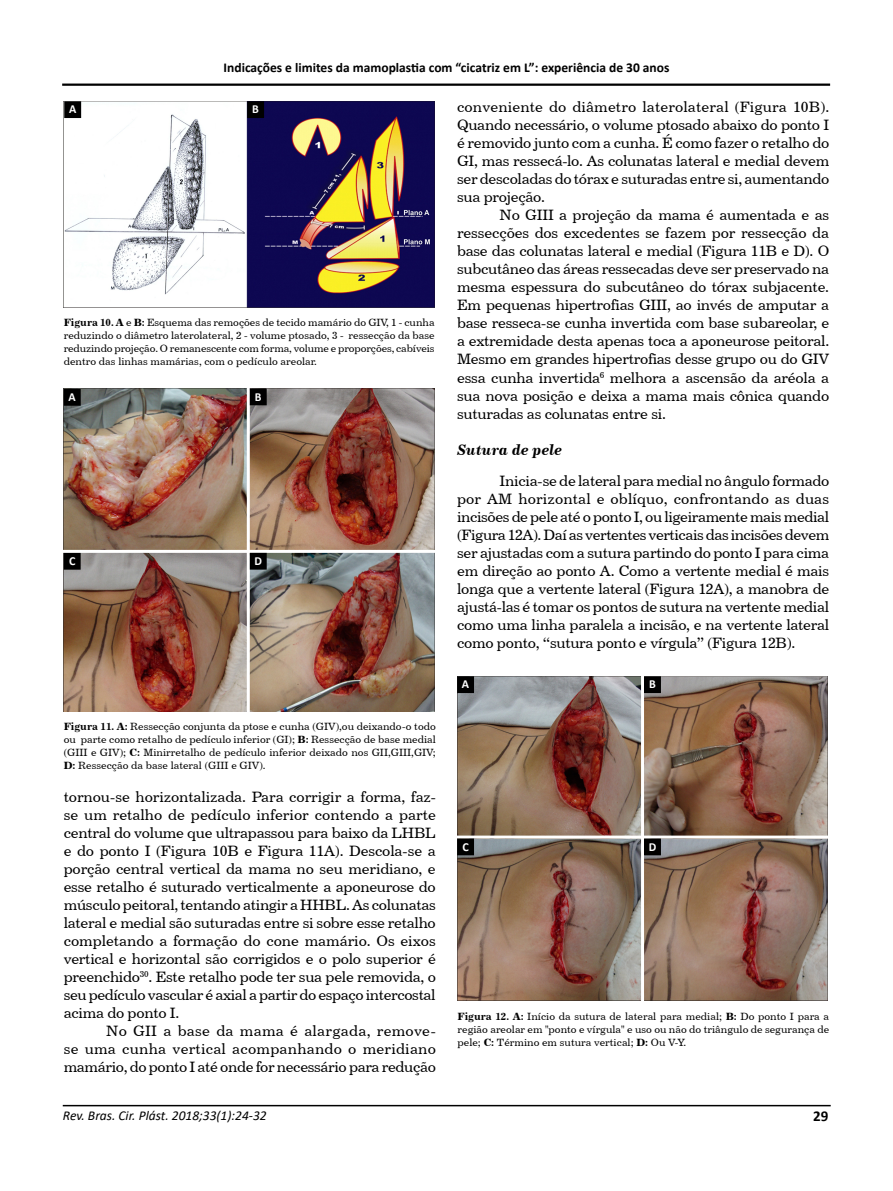
<style>
.page{position:relative;width:893px;height:1191px;background:#fff}
.page>*{position:absolute;margin:0;border:0;box-sizing:border-box;transform-origin:0 0}
.t1{font:15px/18px "Century 731 BT Roman A";letter-spacing:-.02em;color:#000;text-align:justify}
.t2{font:15px "Century 731 BT Bold Italic A";color:#000}
.t3{font:700 15px "Calibri";color:#000}
.t4{font:700 13.5px "Calibri";color:#000}
.t5{font:italic 13.5px "Calibri";color:#000}
.t6{font:700 12.3px "Calibri";color:#fff}
.t7{font:10.5px/13.2px "Century 731 BT Roman A";color:#000;text-align:justify}
.s1{font-family:"Century 731 BT Bold A"}
</style>
<div class="page">
<hr style="left:63px;top:1104px;width:768px;height:2px;background:#000">
<hr style="left:62px;top:84px;width:768px;height:2px;background:#000">
<img style="left:64px;top:101px;width:371px;height:206px">
<div style="left:65px;top:102px;width:15px;height:15px;background:#000"></div>
<div style="left:64px;top:101px;width:17px;height:17px;border:2px solid #000"></div>
<div style="left:248px;top:102px;width:15px;height:15px;background:#000"></div>
<div style="left:247px;top:101px;width:17px;height:17px;border:2px solid #000"></div>
<img style="left:64px;top:388px;width:371px;height:323px">
<hr style="left:247px;top:385px;width:3px;height:330px;background:#fff">
<hr style="left:57px;top:550px;width:383px;height:3px;background:#fff">
<div style="left:65px;top:390px;width:15px;height:15px;background:#000"></div>
<div style="left:64px;top:389px;width:17px;height:17px;border:2px solid #000"></div>
<div style="left:251px;top:389px;width:15px;height:15px;background:#000"></div>
<div style="left:250px;top:388px;width:17px;height:17px;border:2px solid #000"></div>
<div style="left:251px;top:553px;width:15px;height:16px;background:#000"></div>
<div style="left:250px;top:553px;width:17px;height:16px;border:2px solid #000"></div>
<div style="left:64px;top:553px;width:16px;height:16px;background:#000"></div>
<img style="left:457px;top:676px;width:371px;height:324px">
<hr style="left:641px;top:669px;width:3px;height:338px;background:#fff">
<hr style="left:453px;top:835px;width:382px;height:3px;background:#fff">
<div style="left:645px;top:677px;width:15px;height:15px;background:#000"></div>
<div style="left:644px;top:676px;width:17px;height:17px;border:2px solid #000"></div>
<div style="left:458px;top:677px;width:15px;height:15px;background:#000"></div>
<div style="left:457px;top:676px;width:17px;height:17px;border:2px solid #000"></div>
<div style="left:458px;top:839px;width:15px;height:15px;background:#000"></div>
<div style="left:457px;top:838px;width:17px;height:17px;border:2px solid #000"></div>
<div style="left:645px;top:839px;width:15px;height:15px;background:#000"></div>
<div style="left:644px;top:838px;width:17px;height:17px;border:2px solid #000"></div>
<p class="t4" style="left:224px;top:58px;width:447px">Indicações e limites da mamoplastia com “cicatriz em L”: experiência de 30 anos</p>
<p class="t6" style="left:69px;top:100px;width:9px">A</p>
<p class="t6" style="left:252px;top:100px;width:8px">B</p>
<p class="t7" style="left:64px;top:315px;width:372px"><span class="s1">Figura 10. A</span> e <span class="s1">B:</span> Esquema das remoções de tecido mamário do GIV, 1 - cunha reduzindo o diâmetro laterolateral, 2 - volume ptosado, 3 - ressecção da base reduzindo projeção. O remanescente com forma, volume e proporções, cabíveis dentro das linhas mamárias, com o pedículo areolar.</p>
<p class="t6" style="left:69px;top:388px;width:9px">A</p>
<p class="t6" style="left:255px;top:388px;width:8px">B</p>
<p class="t6" style="left:69px;top:552px;width:8px">C</p>
<p class="t6" style="left:254px;top:552px;width:9px">D</p>
<p class="t7" style="left:64px;top:719px;width:374px"><span class="s1">Figura 11. A:</span> Ressecção conjunta da ptose e cunha (GIV),ou deixando-o todo ou parte como retalho de pedículo inferior (GI); <span class="s1">B:</span> Ressecção de base medial (GIII e GIV); <span class="s1">C:</span> Minirretalho de pedículo inferior deixado nos GII,GIII,GIV; <span class="s1">D:</span> Ressecção da base lateral (GIII e GIV).</p>
<p class="t1" style="left:64px;top:787px;width:374px">tornou-se horizontalizada. Para corrigir a forma, faz&shy;se um retalho de pedículo inferior contendo a parte central do volume que ultrapassou para baixo da LHBL e do ponto I (Figura 10B e Figura 11A). Descola-se a porção central vertical da mama no seu meridiano, e esse retalho é suturado verticalmente a aponeurose do músculo peitoral, tentando atingir a HHBL. As colunatas lateral e medial são suturadas entre si sobre esse retalho completando a formação do cone mamário. Os eixos vertical e horizontal são corrigidos e o polo superior é preenchido<sup>30</sup>. Este retalho pode ter sua pele removida, o seu pedículo vascular é axial a partir do espaço intercostal acima do ponto I.</p>
<p class="t1" style="left:64px;top:1021px;width:374px;text-indent:43px">No GII a base da mama é alargada, remove&shy;se uma cunha vertical acompanhando o meridiano mamário, do ponto I até onde for necessário para redução</p>
<p class="t1" style="left:457px;top:98px;width:374px">conveniente do diâmetro laterolateral (Figura 10B).<br>Quando necessário, o volume ptosado abaixo do ponto I é removido junto com a cunha. É como fazer o retalho do GI, mas ressecá-lo. As colunatas lateral e medial devem ser descoladas do tórax e suturadas entre si, aumentando sua projeção.</p>
<p class="t1" style="left:457px;top:206px;width:374px;text-indent:43px">No GIII a projeção da mama é aumentada e as ressecções dos excedentes se fazem por ressecção da base das colunatas lateral e medial (Figura 11B e D). O subcutâneo das áreas ressecadas deve ser preservado na mesma espessura do subcutâneo do tórax subjacente.<br>Em pequenas hipertrofias GIII, ao invés de amputar a base resseca-se cunha invertida com base subareolar, e a extremidade desta apenas toca a aponeurose peitoral.<br>Mesmo em grandes hipertrofias desse grupo ou do GIV essa cunha invertida<sup>6</sup> melhora a ascensão da aréola a sua nova posição e deixa a mama mais cônica quando suturadas as colunatas entre si.</p>
<p class="t2" style="left:457px;top:441px;width:106px">Sutura de pele</p>
<p class="t1" style="left:457px;top:471px;width:374px;text-indent:43px">Inicia-se de lateral para medial no ângulo formado por AM horizontal e oblíquo, confrontando as duas incisões de pele até o ponto I, ou ligeiramente mais medial (Figura 12A). Daí as vertentes verticais das incisões devem ser ajustadas com a sutura partindo do ponto I para cima em direção ao ponto A. Como a vertente medial é mais longa que a vertente lateral (Figura 12A), a manobra de ajustá-las é tomar os pontos de sutura na vertente medial como uma linha paralela a incisão, e na vertente lateral como ponto, “sutura ponto e vírgula” (Figura 12B).</p>
<p class="t6" style="left:462px;top:675px;width:9px">A</p>
<p class="t6" style="left:649px;top:675px;width:8px">B</p>
<p class="t6" style="left:462px;top:837px;width:8px">C</p>
<p class="t6" style="left:649px;top:837px;width:9px">D</p>
<p class="t7" style="left:458px;top:1009px;width:373px"><span class="s1">Figura 12. A:</span> Início da sutura de lateral para medial; <span class="s1">B:</span> Do ponto I para a região areolar em "ponto e vírgula" e uso ou não do triângulo de segurança de pele; <span class="s1">C:</span> Término em sutura vertical; <span class="s1">D:</span> Ou V-Y.</p>
<p class="t5" style="left:63px;top:1105px;width:205px">Rev. Bras. Cir. Plást. 2018;33(1):24-32</p>
<p class="t3" style="left:813px;top:1105px;width:17px">29</p>
</div>
